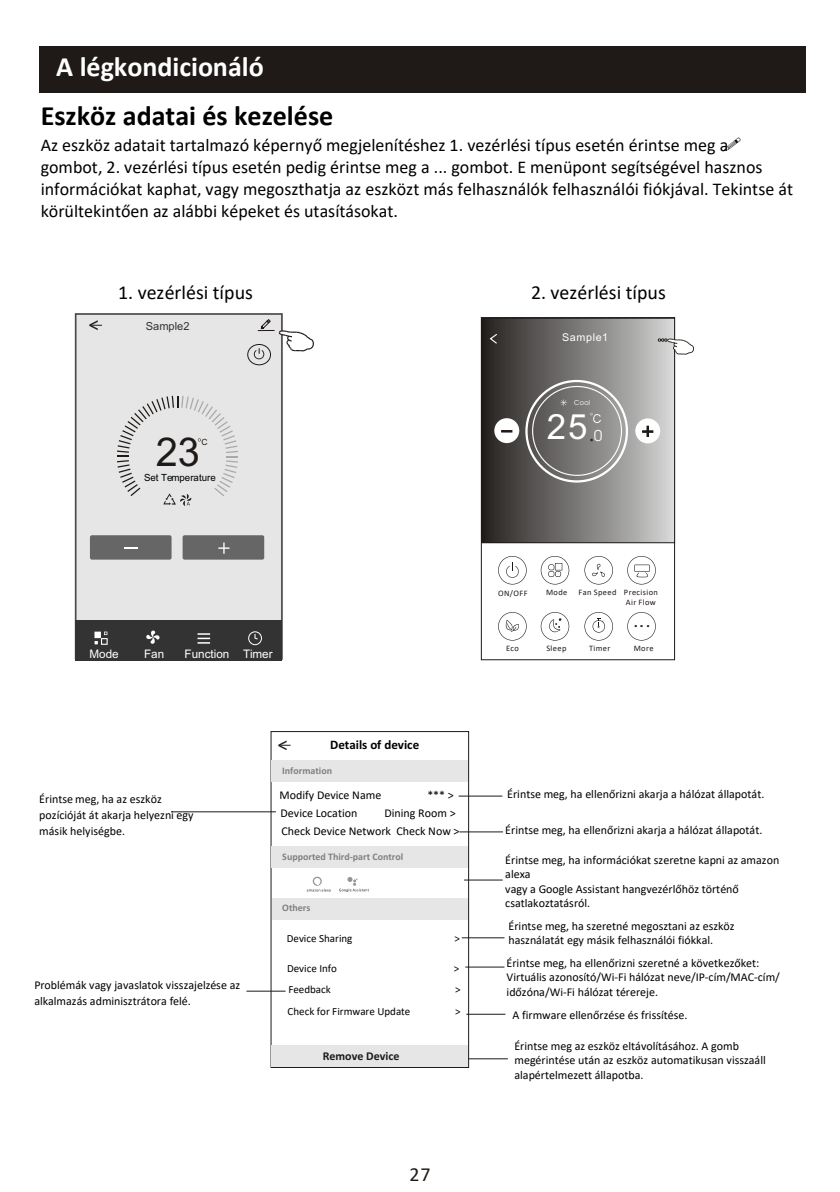
<style>
.page{position:relative;width:840px;height:1192px;background:#fff}
.page>*{position:absolute;margin:0;border:0;box-sizing:border-box;transform-origin:0 0}
.t1{font:39.8px "Arial";color:#1f1a17}
.t2{font:34.8px "Arial";color:#fff}
.t3{font:700 28px "Calibri";color:#000}
.t4{font:700 28px "Calibri";color:#fff}
.t5{font:20.6px "Calibri";color:#1f1a17}
.t6{font:20px "Calibri";color:#000}
.t7{font:20px "Calibri";color:#1f1a17}
.t8{font:18px/21.8px "Calibri";color:#000}
.t9{font:15.4px "Avant Garde Bk BT";color:#fff}
.t10{font:700 13px "Calibri";color:#000}
.t11{font:12px/14.4px "Calibri";color:#000}
.t12{font:700 12px "Calibri";color:#1a1a1a}
.t13{font:11.8px "Arial";color:#fff}
.t14{font:11.2px "Arial";color:#333}
.t15{font:11px "Calibri";color:#000}
.t16{font:10.8px "Arial";letter-spacing:.055em;color:#fff}
.t17{font:700 10px "Calibri";color:#808080}
.t18{font:9.8px "Arial";color:#000}
.t19{font:8.6px "Arial";color:#1f1a17}
.t20{font:8.4px/10.2px "Calibri";letter-spacing:.045em;color:#1f1a17;text-align:right}
.t21{font:7px "Avant Garde Bk BT";color:#fff}
</style>
<div class="page">
<div style="left:39px;top:46px;width:766px;height:47px;background:#1f1a17"></div>
<svg style="left:627px;top:612px;width:29px;height:29px"></svg>
<svg style="left:584px;top:612px;width:29px;height:29px"></svg>
<svg style="left:541px;top:612px;width:28px;height:29px"></svg>
<svg style="left:498px;top:612px;width:29px;height:29px"></svg>
<svg style="left:541px;top:556px;width:28px;height:29px"></svg>
<svg style="left:498px;top:556px;width:29px;height:29px"></svg>
<svg style="left:627px;top:556px;width:29px;height:29px"></svg>
<svg style="left:584px;top:556px;width:29px;height:29px"></svg>
<img style="left:483px;top:320px;width:190px;height:221px">
<div style="left:481px;top:318px;width:194px;height:225px;border:1px solid #1f1a17"></div>
<svg style="left:489px;top:333px;width:9px;height:12px"></svg>
<div style="left:494px;top:418px;width:25px;height:25px;background:#fff;border-radius:50%"></div>
<svg style="left:501px;top:430px;width:11px;height:2px"></svg>
<div style="left:635px;top:418px;width:25px;height:25px;background:#fff;border-radius:50%"></div>
<svg style="left:642px;top:426px;width:11px;height:11px"></svg>
<div style="left:525px;top:380px;width:103px;height:103px;border:2px solid #fff;border-radius:50%"></div>
<svg style="left:560px;top:399px;width:7px;height:7px"></svg>
<svg style="left:590px;top:413px;width:11px;height:10px"></svg>
<svg style="left:658px;top:339px;width:36px;height:16px"></svg>
<div style="left:75px;top:313px;width:208px;height:347px;background:#e6e6e6;border:2px solid #4f4a4a"></div>
<div style="left:90px;top:535px;width:82px;height:25px;background:#666;border-radius:2px"></div>
<div style="left:183px;top:535px;width:81px;height:25px;background:#666;border-radius:2px"></div>
<svg style="left:124px;top:547px;width:13px;height:2px"></svg>
<svg style="left:218px;top:543px;width:12px;height:11px"></svg>
<svg style="left:117px;top:396px;width:121px;height:110px"></svg>
<div style="left:75px;top:620px;width:206px;height:40px;background:#333"></div>
<svg style="left:248px;top:631px;width:14px;height:14px"></svg>
<svg style="left:198px;top:633px;width:12px;height:11px"></svg>
<svg style="left:94px;top:632px;width:14px;height:13px"></svg>
<svg style="left:146px;top:631px;width:14px;height:13px"></svg>
<div style="left:248px;top:344px;width:23px;height:21px;border:1px solid #1f1a17;border-radius:50%"></div>
<svg style="left:254px;top:319px;width:60px;height:40px"></svg>
<div style="left:271px;top:731px;width:198px;height:337px;border:1px solid #1f1a17"></div>
<div style="left:272px;top:760px;width:196px;height:22px;background:#e6e6e6"></div>
<div style="left:272px;top:1045px;width:196px;height:22px;background:#e6e6e6"></div>
<div style="left:271px;top:846px;width:197px;height:22px;background:#e6e6e6"></div>
<div style="left:272px;top:898px;width:196px;height:21px;background:#e6e6e6"></div>
<svg style="left:458px;top:796px;width:45px;height:1px"></svg>
<svg style="left:461px;top:937px;width:44px;height:1px"></svg>
<svg style="left:171px;top:811px;width:105px;height:1px"></svg>
<svg style="left:459px;top:831px;width:44px;height:1px"></svg>
<svg style="left:465px;top:967px;width:40px;height:1px"></svg>
<svg style="left:466px;top:1014px;width:40px;height:1px"></svg>
<svg style="left:246px;top:991px;width:40px;height:1px"></svg>
<svg style="left:468px;top:1058px;width:40px;height:1px"></svg>
<svg style="left:464px;top:880px;width:39px;height:1px"></svg>
<svg style="left:307px;top:877px;width:24px;height:15px"></svg>
<svg style="left:339px;top:877px;width:30px;height:15px"></svg>
<h3 class="t4" style="left:56px;top:55px;width:209px">A légkondicionáló</h3>
<h3 class="t3" style="left:41px;top:104px;width:294px">Eszköz adatai és kezelése</h3>
<p class="t8" style="left:41px;top:136px;width:754px">Az eszköz adatait tartalmazó képernyő megjelenítéshez 1. vezérlési típus esetén érintse meg a gombot, 2. vezérlési típus esetén pedig érintse meg a ... gombot. E menüpont segítségével hasznos információkat kaphat, vagy megoszthatja az eszközt más felhasználók felhasználói fiókjával. Tekintse át körültekintően az alábbi képeket és utasításokat.</p>
<h3 class="t6" style="left:118px;top:284px;width:136px">1. vezérlési típus</h3>
<h3 class="t6" style="left:531px;top:284px;width:136px">2. vezérlési típus</h3>
<h3 class="t5" style="left:89px;top:310px;width:12px">&lt;</h3>
<p class="t14" style="left:146px;top:322px;width:45px">Sample2</p>
<h1 class="t1" style="left:156px;top:437px;width:46px">23</h1>
<p class="t19" style="left:201px;top:439px;width:8px">C</p>
<p class="t18" style="left:144px;top:474px;width:73px">Set Temperature</p>
<p class="t16" style="left:562px;top:333px;width:48px">Sample1</p>
<p class="t21" style="left:574px;top:400px;width:17px">Cool</p>
<h2 class="t2" style="left:547px;top:414px;width:42px">25</h2>
<p class="t9" style="left:594px;top:429px;width:10px">0</p>
<p class="t13" style="left:89px;top:649px;width:31px">Mode</p>
<p class="t13" style="left:144px;top:649px;width:22px">Fan</p>
<p class="t13" style="left:185px;top:650px;width:89px">Function Timer</p>
<p class="t11" style="left:39px;top:792px;width:156px;line-height:16px">Érintse meg, ha az eszköz pozícióját át akarja helyezni egy másik helyiségbe.</p>
<p class="t11" style="left:34px;top:978px;width:207px;line-height:16px">Problémák vagy javaslatok visszajelzése az alkalmazás adminisztrátora felé.</p>
<h3 class="t7" style="left:278px;top:730px;width:11px">&lt;</h3>
<p class="t10" style="left:330px;top:739px;width:91px">Details of device</p>
<p class="t17" style="left:282px;top:766px;width:51px">Information</p>
<p class="t11" style="left:280px;top:788px;width:103px">Modify Device Name</p>
<p class="t11" style="left:427px;top:788px;width:28px">*** &gt;</p>
<p class="t11" style="left:281px;top:805px;width:78px">Device Location</p>
<p class="t11" style="left:282px;top:803px;width:180px;line-height:18.4px;text-indent:103px">Dining Room &gt;<br>Check Device Network Check Now &gt;</p>
<p class="t17" style="left:282px;top:852px;width:123px">Supported Third-part Control</p>
<p class="t17" style="left:282px;top:904px;width:30px">Others</p>
<p class="t15" style="left:287px;top:931px;width:67px">Device Sharing</p>
<p class="t15" style="left:454px;top:931px;width:7px">&gt;</p>
<p class="t15" style="left:287px;top:960px;width:52px">Device Info</p>
<p class="t15" style="left:454px;top:960px;width:7px">&gt;</p>
<p class="t15" style="left:288px;top:982px;width:44px">Feedback</p>
<p class="t15" style="left:455px;top:982px;width:7px">&gt;</p>
<p class="t15" style="left:288px;top:1004px;width:124px">Check for Firmware Update</p>
<p class="t15" style="left:455px;top:1004px;width:7px">&gt;</p>
<p class="t12" style="left:323px;top:1051px;width:78px">Remove Device</p>
<h3 class="t7" style="left:409px;top:1161px;width:23px">27</h3>
<p class="t20" style="left:498px;top:587px;width:31px">ON/OFF</p>
<p class="t20" style="left:579px;top:587px;width:81px">Fan Speed Precision<br>Air Flow</p>
<p class="t20" style="left:546px;top:587px;width:23px">Mode</p>
<p class="t20" style="left:506px;top:643px;width:14px">Eco</p>
<p class="t20" style="left:546px;top:643px;width:22px">Sleep</p>
<p class="t20" style="left:634px;top:643px;width:21px">More</p>
<p class="t20" style="left:589px;top:643px;width:23px">Timer</p>
<p class="t11" style="left:507px;top:786px;width:259px">Érintse meg, ha ellenőrizni akarja a hálózat állapotát.</p>
<p class="t11" style="left:505px;top:822px;width:259px">Érintse meg, ha ellenőrizni akarja a hálózat állapotát.</p>
<p class="t11" style="left:505px;top:852px;width:276px">Érintse meg, ha információkat szeretne kapni az amazon alexa<br>vagy a Google Assistant hangvezérlőhöz történő csatlakoztatásról.</p>
<p class="t11" style="left:509px;top:919px;width:228px">Érintse meg, ha szeretné megosztani az eszköz használatát egy másik felhasználói fiókkal.</p>
<p class="t11" style="left:507px;top:955px;width:275px">Érintse meg, ha ellenőrizni szeretné a következőket:<br>Virtuális azonosító/Wi-Fi hálózat neve/IP-cím/MAC-cím/ időzóna/Wi-Fi hálózat térereje.</p>
<p class="t11" style="left:513px;top:1008px;width:176px">A firmware ellenőrzése és frissítése.</p>
<p class="t11" style="left:514px;top:1038px;width:253px">Érintse meg az eszköz eltávolításához. A gomb megérintése után az eszköz automatikusan visszaáll alapértelmezett állapotba.</p>
</div>
